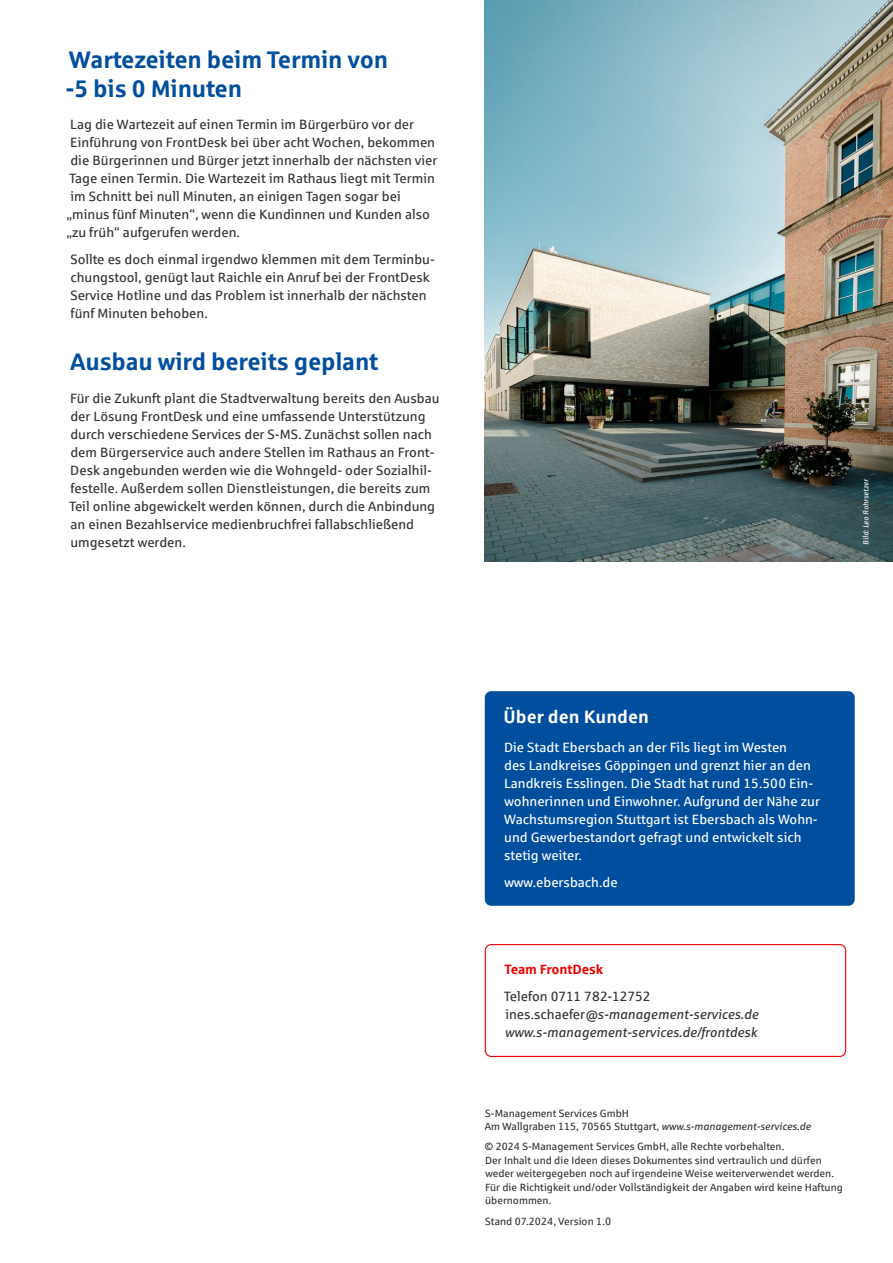
<style>
.page{position:relative;width:893px;height:1263px;background:#fff}
.page>*{position:absolute;margin:0;border:0;box-sizing:border-box;transform-origin:0 0}
.t1{font:700 24px/28.8px "Sparkasse Rg";letter-spacing:-.01em;color:#004e9e}
.t2{font:700 18px "Sparkasse Rg";color:#fff}
.t3{font:13.5px/18px "Sparkasse Rg";color:#333}
.t4{font:13.5px/18px "Sparkasse Rg";color:#fff}
.t5{font:italic 13.5px/18px "Sparkasse Rg";color:#333}
.t6{font:700 13.5px "Sparkasse Rg";letter-spacing:-.01em;color:#e00}
.t7{font:10.5px/13.5px "Sparkasse Rg";color:#333}
.t8{font:italic 7.5px "Sparkasse Rg";letter-spacing:-.01em;color:#fff}
.s1{font-style:normal}
.s2{font-style:italic}
</style>
<div class="page">
<div style="left:485px;top:944px;width:361px;height:113px;border:1px solid #e00;border-radius:6px"></div>
<div style="left:485px;top:691px;width:370px;height:215px;background:#004e9e;border-radius:6px"></div>
<img style="left:485px;top:0;width:408px;height:561px">
<h1 class="t1" style="left:65px;top:44px;width:324px">Wartezeiten beim Termin von -5 bis 0 Minuten</h1>
<p class="t3" style="left:67px;top:115px;width:372px">Lag die Wartezeit auf einen Termin im Bürgerbüro vor der Einführung von FrontDesk bei über acht Wochen, bekommen die Bürgerinnen und Bürger jetzt innerhalb der nächsten vier Tage einen Termin. Die Wartezeit im Rathaus liegt mit Termin im Schnitt bei null Minuten, an einigen Tagen sogar bei „minus fünf Minuten“, wenn die Kundinnen und Kunden also „zu früh“ aufgerufen werden.</p>
<p class="t3" style="left:70px;top:250px;width:366px">Sollte es doch einmal irgendwo klemmen mit dem Terminbu&shy;chungstool, genügt laut Raichle ein Anruf bei der FrontDesk Service Hotline und das Problem ist innerhalb der nächsten fünf Minuten behoben.</p>
<h1 class="t1" style="left:70px;top:346px;width:310px">Ausbau wird bereits geplant</h1>
<p class="t3" style="left:69px;top:388px;width:372px">Für die Zukunft plant die Stadtverwaltung bereits den Ausbau der Lösung FrontDesk und eine umfassende Unterstützung durch verschiedene Services der S-MS. Zunächst sollen nach dem Bürgerservice auch andere Stellen im Rathaus an Front-Desk angebunden werden wie die Wohngeld- oder Sozialhil&shy;festelle. Außerdem sollen Dienstleistungen, die bereits zum Teil online abgewickelt werden können, durch die Anbindung an einen Bezahlservice medienbruchfrei fallabschließend umgesetzt werden.</p>
<p class="t8" style="left:861px;top:545px;width:68px;rotate:-90deg">Bild: Leo Rohrsetzer</p>
<h2 class="t2" style="left:504px;top:705px;width:147px">Über den Kunden</h2>
<p class="t4" style="left:504px;top:737px;width:318px">Die Stadt Ebersbach an der Fils liegt im Westen<br>des Landkreises Göppingen und grenzt hier an den Landkreis Esslingen. Die Stadt hat rund 15.500 Ein&shy;wohnerinnen und Einwohner. Aufgrund der Nähe zur Wachstumsregion Stuttgart ist Ebersbach als Wohn&shy;und Gewerbestandort gefragt und entwickelt sich stetig weiter.</p>
<p class="t4" style="left:504px;top:872px;width:115px">www.ebersbach.de</p>
<p class="t6" style="left:505px;top:960px;width:100px">Team FrontDesk</p>
<p class="t5" style="left:504px;top:987px;width:256px"><span class="s1">Telefon 0711 782-12752 ines.schaefer</span>@s-management-services.de www.s-management-services.de/frontdesk</p>
<p class="t7" style="left:485px;top:1106px;width:328px">S-Management Services GmbH<br>Am Wallgraben 115, 70565 Stuttgart, <span class="s2">www.s-management-services.de</span></p>
<p class="t7" style="left:484px;top:1140px;width:360px">© 2024 S-Management Services GmbH, alle Rechte vorbehalten.<br>Der Inhalt und die Ideen dieses Dokumentes sind vertraulich und dürfen weder weitergegeben noch auf irgendeine Weise weiterverwendet werden.<br>Für die Richtigkeit und/oder Vollständigkeit der Angaben wird keine Haftung übernommen.</p>
<p class="t7" style="left:485px;top:1214px;width:127px">Stand 07.2024, Version 1.0</p>
</div>
